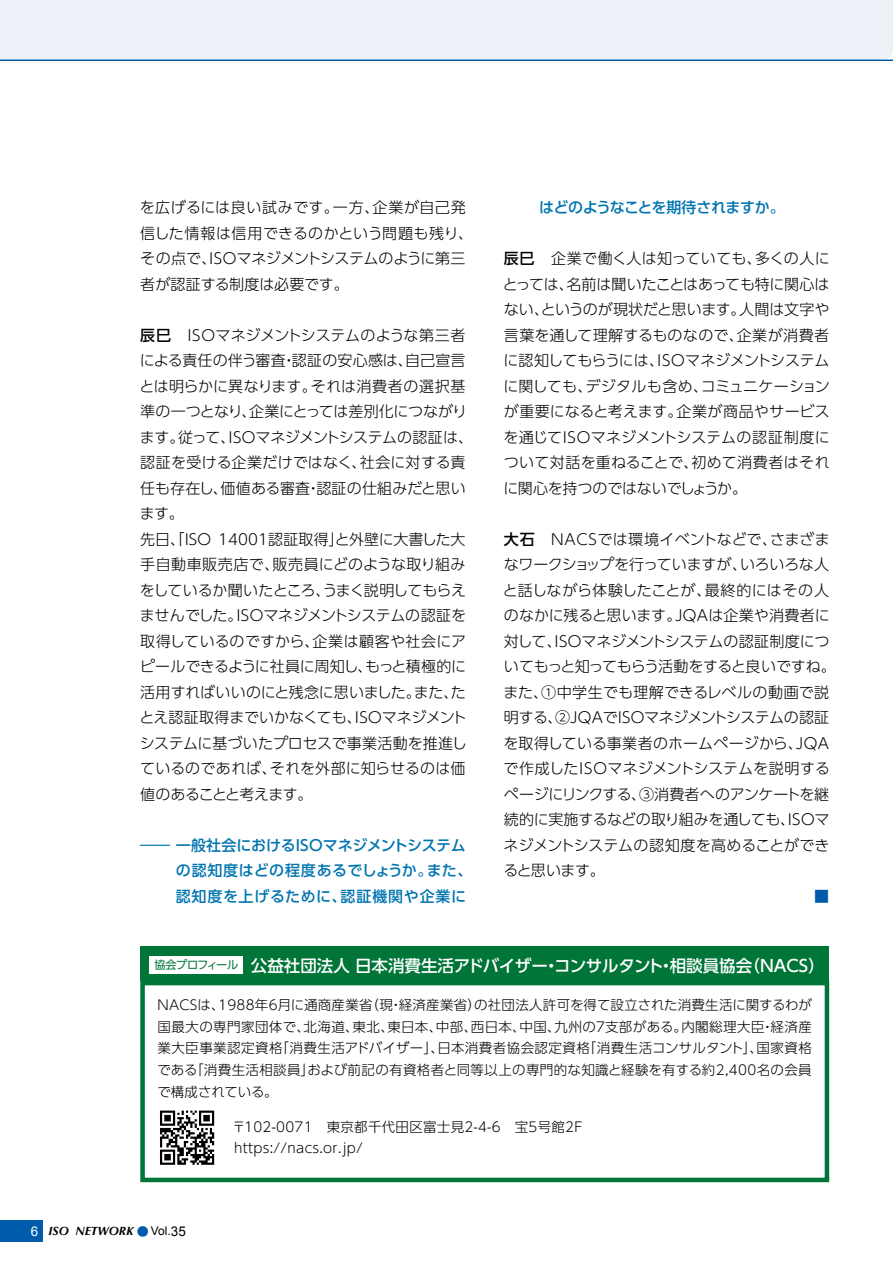
<style>
.page{position:relative;width:893px;height:1263px;background:#fff}
.page>*{position:absolute;margin:0;border:0;box-sizing:border-box;transform-origin:0 0}
.t1{font:500 16.5px "UD Shin Go Pro";color:#fff}
.t2{font:300 15px/25.5px "UD Shin Go Pro";letter-spacing:-.005em;color:#000}
.t3{font:500 15px/25.5px "UD Shin Go Pro";letter-spacing:.005em;color:#0074b0;scale:2 1}
.t4{font:500 15px "UD Shin Go Pro";letter-spacing:-.035em;color:#0074b0}
.t5{font:300 15px "UD Shin Go Pro";color:#005bac}
.t6{font:300 13.5px/21.8px "UD Shin Go Pro";letter-spacing:.02em;color:#000;text-align:justify}
.t7{font:italic 700 12px "Optima LT Std";color:#000}
.s1{font-weight:500}
.s2{font-family:"Arial";font-weight:400;font-style:normal;font-size:13.5px;color:#fff}
.s3{font-family:"Futo Go B101 Pro";font-style:normal;color:#005bac}
.s4{font-family:"Arial";font-weight:400;font-style:normal}
.s5{font-family:"Arial";font-weight:400;font-style:normal;font-size:13.5px}
</style>
<div class="page">
<div style="left:0;top:0;width:892px;height:60px;background:#ecf1f8"></div>
<div style="left:0;top:1220px;width:43px;height:22px;background:#005bac"></div>
<hr style="left:0;top:60px;width:893px;height:1px;background:#005bac">
<div style="left:140px;top:981px;width:689px;height:201px;border:4px solid #007538"></div>
<div style="left:140px;top:947px;width:689px;height:34px;background:#007538"></div>
<svg style="left:160px;top:1110px;width:54px;height:55px"></svg>
<div style="left:150px;top:956px;width:93px;height:18px;background:#fff"></div>
<svg style="left:892px;top:0;width:1px;height:60px"></svg>
<p class="t2" style="left:140px;top:194px;width:335px">を広げるには良い試みです。一方、企業が自己発信した情報は信用できるのかという問題も残り、その点で、ISOマネジメントシステムのように第三者が認証する制度は必要です。</p>
<p class="t2" style="left:139px;top:322px;width:335px"><span class="s1">辰巳</span>　ISOマネジメントシステムのような第三者による責任の伴う審査・認証の安心感は、自己宣言とは明らかに異なります。それは消費者の選択基準の一つとなり、企業にとっては差別化につながります。従って、ISOマネジメントシステムの認証は、認証を受ける企業だけではなく、社会に対する責任も存在し、価値ある審査・認証の仕組みだと思います。<br>先日、「ISO 14001認証取得」と外壁に大書した大手自動車販売店で、販売員にどのような取り組みをしているか聞いたところ、うまく説明してもらえませんでした。ISOマネジメントシステムの認証を取得しているのですから、企業は顧客や社会にアピールできるように社員に周知し、もっと積極的に活用すればいいのにと残念に思いました。また、たとえ認証取得までいかなくても、ISOマネジメントシステムに基づいたプロセスで事業活動を推進しているのであれば、それを外部に知らせるのは価値のあることと考えます。</p>
<p class="t3" style="left:176px;top:832px;width:150px;text-indent:-35px">― 一般社会におけるISOマネジメントシステムの認知度はどの程度あるでしょうか。また、認知度を上げるために、認証機関や企業に</p>
<p class="t4" style="left:539px;top:195px;width:247px">はどのようなことを期待されますか。</p>
<p class="t2" style="left:503px;top:245px;width:328px;text-align:justify"><span class="s1">辰巳</span>　企業で働く人は知っていても、多くの人にとっては、名前は聞いたことはあっても特に関心はない、というのが現状だと思います。人間は文字や言葉を通して理解するものなので、企業が消費者に認知してもらうには、ISOマネジメントシステムに関しても、デジタルも含め、コミュニケーションが重要になると考えます。企業が商品やサービスを通じてISOマネジメントシステムの認証制度について対話を重ねることで、初めて消費者はそれに関心を持つのではないでしょうか。</p>
<p class="t2" style="left:503px;top:526px;width:334px"><span class="s1">大石</span>　NACSでは環境イベントなどで、さまざまなワークショップを行っていますが、いろいろな人と話しながら体験したことが、最終的にはその人のなかに残ると思います。JQAは企業や消費者に対して、ISOマネジメントシステムの認証制度についてもっと知ってもらう活動をすると良いですね。また、①中学生でも理解できるレベルの動画で説明する、②JQAでISOマネジメントシステムの認証を取得している事業者のホームページから、JQAで作成したISOマネジメントシステムを説明するページにリンクする、③消費者へのアンケートを継続的に実施するなどの取り組みを通しても、ISOマネジメントシステムの認知度を高めることができると思います。</p>
<p class="t5" style="left:814px;top:884px;width:16px">■</p>
<p class="t1" style="left:154px;top:952px;width:672px"><sup>協会プロフィール</sup> 公益社団法人 日本消費生活アドバイザー・コンサルタント・相談員協会（NACS）</p>
<p class="t6" style="left:157px;top:993px;width:656px">NACSは、1988年6月に通商産業省（現・経済産業省）の社団法人許可を得て設立された消費生活に関するわが国最大の専門家団体で、北海道、東北、東日本、中部、西日本、中国、九州の７支部がある。内閣総理大臣・経済産業大臣事業認定資格「消費生活アドバイザー」、日本消費者協会認定資格「消費生活コンサルタント」、国家資格である「消費生活相談員」および前記の有資格者と同等以上の専門的な知識と経験を有する約2,400名の会員で構成されている。</p>
<p class="t6" style="left:232px;top:1115px;width:352px">〒102-0071　東京都千代田区富士見2-4-6　宝5号館2F https://nacs.or.jp/</p>
<p class="t7" style="left:31px;top:1224px;width:157px"><span class="s2">6</span> ISO NETWORK <span class="s3">●</span> <span class="s4">Vol.</span><span class="s5">35</span></p>
</div>
